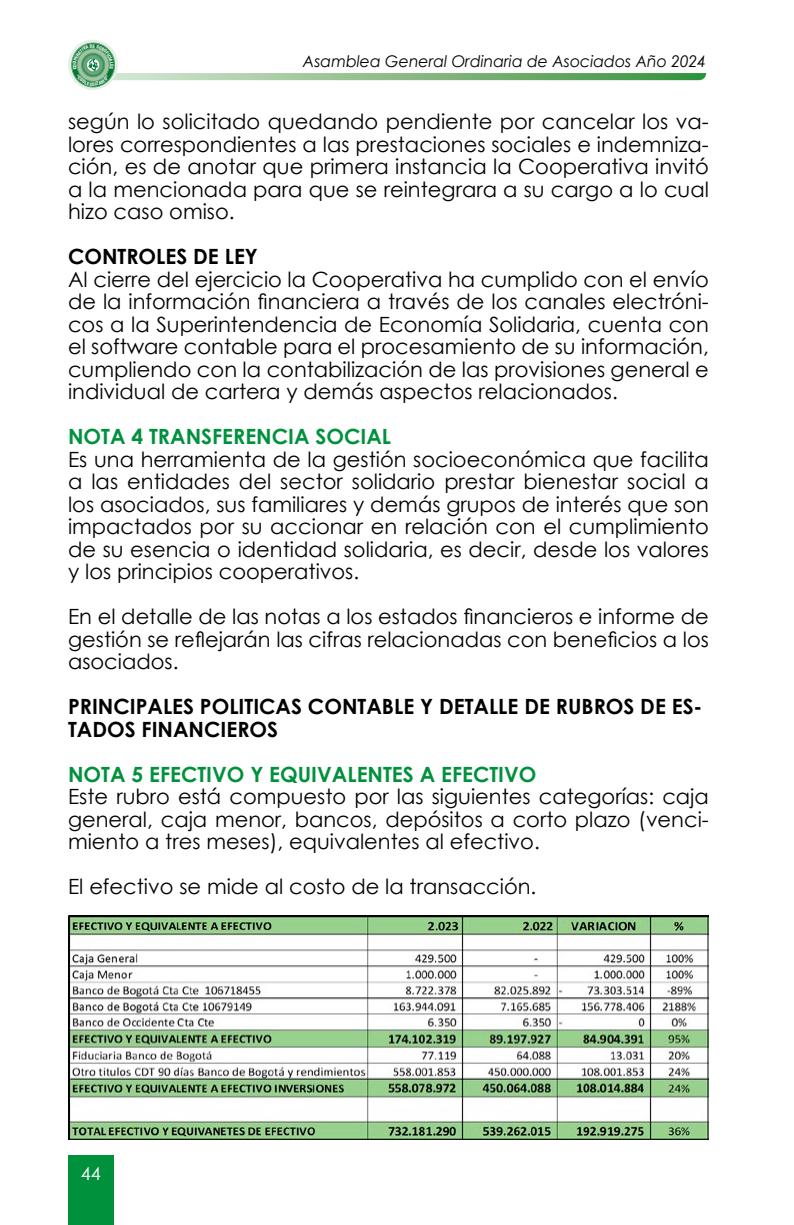
<style>
.page{position:relative;width:794px;height:1225px;background:#fff}
.page>*{position:absolute;margin:0;border:0;box-sizing:border-box;transform-origin:0 0}
.t1{font:21px/22.4px "Century Gothic";color:#000;text-align:justify}
.t2{font:700 21px/22.4px "Century Gothic";color:#000}
.t3{font:700 21px "Century Gothic";color:#00913d}
.t4{font:18px "Century Gothic";color:#fff}
.t5{font:italic 16px "Century Gothic";color:#000}
</style>
<div class="page">
<svg style="left:68px;top:40px;width:50px;height:50px"></svg>
<div style="left:72px;top:43px;width:43px;height:44px;border:1px solid #5a9f6f;border-radius:50%"></div>
<div style="left:68px;top:1155px;width:45px;height:70px;background:#00913d"></div>
<img style="left:68px;top:916px;width:641px;height:224px">
<svg style="left:73px;top:44px;width:633px;height:42px"></svg>
<p class="t5" style="left:303px;top:50px;width:405px">Asamblea General Ordinaria de Asociados Año 2024</p>
<p class="t1" style="left:68px;top:110px;width:642px">según lo solicitado quedando pendiente por cancelar los va&shy;lores correspondientes a las prestaciones sociales e indemniza&shy;ción, es de anotar que primera instancia la Cooperativa invitó a la mencionada para que se reintegrara a su cargo a lo cual hizo caso omiso.</p>
<p class="t2" style="left:68px;top:244px;width:191px">CONTROLES DE LEY</p>
<p class="t1" style="left:68px;top:267px;width:642px">Al cierre del ejercicio la Cooperativa ha cumplido con el envío de la información financiera a través de los canales electróni&shy;cos a la Superintendencia de Economía Solidaria, cuenta con el software contable para el procesamiento de su información, cumpliendo con la contabilización de las provisiones general e individual de cartera y demás aspectos relacionados.</p>
<p class="t3" style="left:68px;top:420px;width:324px">NOTA 4 TRANSFERENCIA SOCIAL</p>
<p class="t1" style="left:68px;top:447px;width:642px">Es una herramienta de la gestión socioeconómica que facilita a las entidades del sector solidario prestar bienestar social a los asociados, sus familiares y demás grupos de interés que son impactados por su accionar en relación con el cumplimiento de su esencia o identidad solidaria, es decir, desde los valores y los principios cooperativos.</p>
<p class="t1" style="left:68px;top:605px;width:642px">En el detalle de las notas a los estados financieros e informe de gestión se reflejarán las cifras relacionadas con beneficios a los asociados.</p>
<p class="t2" style="left:68px;top:694px;width:636px">PRINCIPALES POLITICAS CONTABLE Y DETALLE DE RUBROS DE ES-<br>TADOS FINANCIEROS</p>
<p class="t3" style="left:68px;top:758px;width:470px">NOTA 5 EFECTIVO Y EQUIVALENTES A EFECTIVO</p>
<p class="t1" style="left:68px;top:785px;width:642px">Este rubro está compuesto por las siguientes categorías: caja general, caja menor, bancos, depósitos a corto plazo (venci&shy;miento a tres meses), equivalentes al efectivo.</p>
<p class="t1" style="left:68px;top:875px;width:470px">El efectivo se mide al costo de la transacción.</p>
<p class="t4" style="left:81px;top:1160px;width:21px">44</p>
</div>
